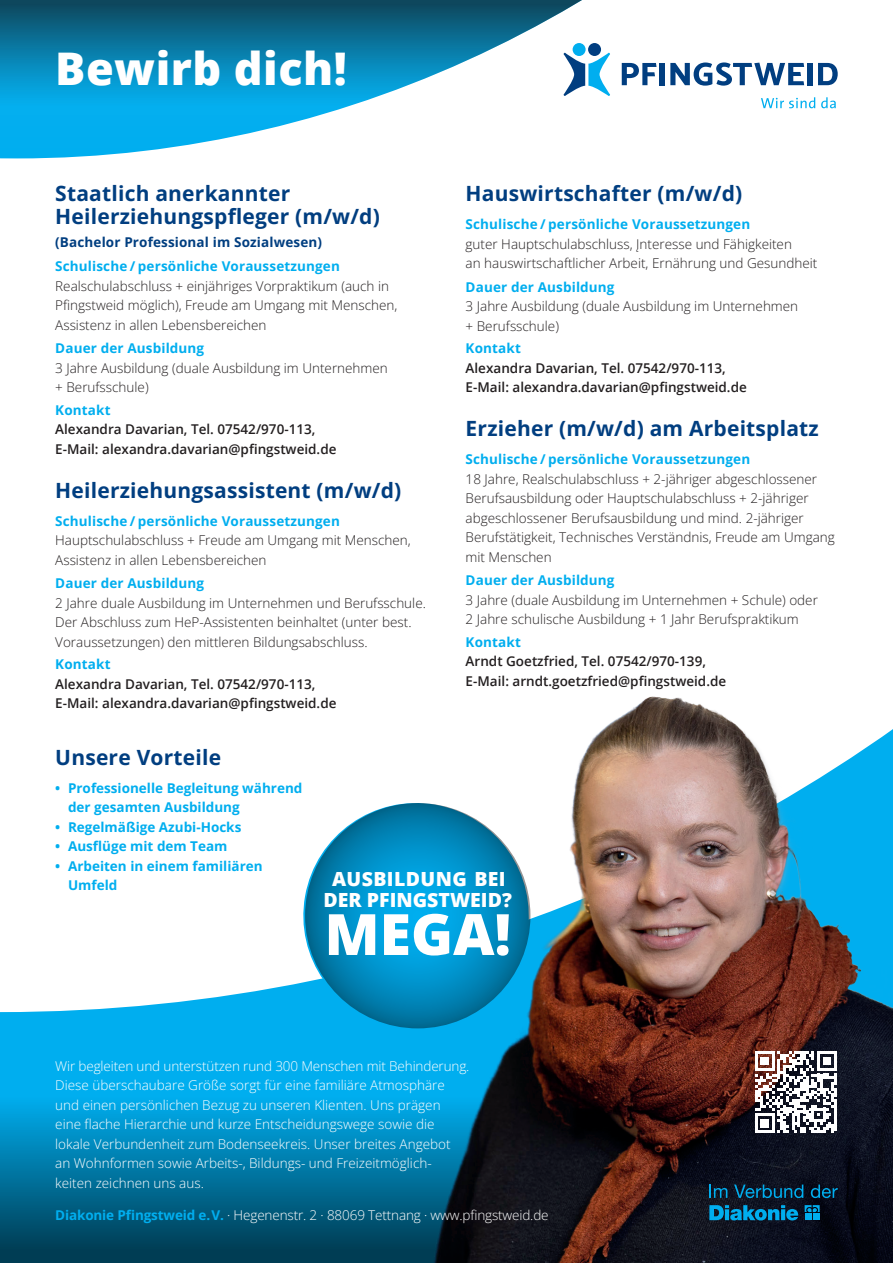
<style>
.page{position:relative;width:893px;height:1263px;background:#fff}
.page>*{position:absolute;margin:0;border:0;box-sizing:border-box;transform-origin:0 0}
.t1{font:800 57px "Open Sans";color:#fff}
.t2{font:800 45px "Open Sans";letter-spacing:.01em;color:#fff}
.t3{font:700 21px/22.5px "Open Sans";letter-spacing:.01em;color:#013e80}
.t4{font:800 19.5px/21px "Open Sans";color:#fff;text-align:center}
.t5{font:300 13.5px/19.5px "Open Sans";color:#231f20}
.t6{font:300 13.5px/19.5px "Open Sans";color:#fff}
.t7{font:700 13.5px/19.5px "Open Sans";letter-spacing:.01em;color:#00aeef}
.t8{font:600 13.5px/19.5px "Open Sans";color:#231f20}
.t9{font:700 13.5px "Open Sans";letter-spacing:.01em;color:#013e80}
.s1{font-weight:700;color:#00aeef}
</style>
<div class="page">
<svg style="left:0;top:144px;width:193px;height:14px;fill:#01aeef"></svg>
<svg style="left:0;top:0;width:836px;height:144px"></svg>
<svg style="left:0;top:1041px;width:240px;height:222px;background:#0080b0"></svg>
<svg style="left:761px;top:97px;width:54px;height:11px"></svg>
<svg style="left:821px;top:97px;width:15px;height:11px"></svg>
<svg style="left:564px;top:53px;width:46px;height:43px"></svg>
<div style="left:573px;top:43px;width:13px;height:13px;background:#00aeef;border-radius:50%"></div>
<div style="left:588px;top:43px;width:13px;height:13px;background:#013e80;border-radius:50%"></div>
<svg style="left:622px;top:63px;width:34px;height:22px"></svg>
<div style="left:660px;top:63px;width:5px;height:22px;background:#013e80"></div>
<svg style="left:670px;top:62px;width:134px;height:24px"></svg>
<div style="left:807px;top:63px;width:6px;height:22px;background:#013e80"></div>
<svg style="left:818px;top:63px;width:20px;height:22px"></svg>
<img style="left:240px;top:696px;width:653px;height:567px">
<svg style="left:709px;top:1205px;width:89px;height:15px"></svg>
<svg style="left:805px;top:1205px;width:15px;height:7px"></svg>
<div style="left:805px;top:1213px;width:6px;height:7px;background:#00aeef"></div>
<div style="left:813px;top:1213px;width:7px;height:7px;background:#00aeef"></div>
<svg style="left:709px;top:1184px;width:18px;height:14px"></svg>
<svg style="left:734px;top:1184px;width:69px;height:14px"></svg>
<svg style="left:811px;top:1184px;width:27px;height:14px"></svg>
<svg style="left:755px;top:1051px;width:82px;height:82px"></svg>
<hr style="left:834px;top:1099px;width:3px;height:31px;background:#fff">
<h2 class="t2" style="left:55px;top:34px;width:293px">Bewirb dich!</h2>
<h3 class="t3" style="left:55px;top:182px;width:326px">Staatlich anerkannter<br>Heilerziehungspfleger (m/w/d)</h3>
<p class="t9" style="left:55px;top:233px;width:268px">(Bachelor Professional im Sozialwesen)</p>
<p class="t7" style="left:55px;top:256px;width:286px">Schulische / persönliche Voraussetzungen</p>
<p class="t5" style="left:55px;top:276px;width:344px">Realschulabschluss + einjähriges Vorpraktikum (auch in<br>Pfingstweid möglich), Freude am Umgang mit Menschen,<br>Assistenz in allen Lebensbereichen</p>
<p class="t7" style="left:55px;top:338px;width:150px">Dauer der Ausbildung</p>
<p class="t5" style="left:55px;top:358px;width:334px">3 Jahre Ausbildung (duale Ausbildung im Unternehmen + Berufsschule)</p>
<p class="t7" style="left:55px;top:400px;width:57px">Kontakt</p>
<p class="t8" style="left:55px;top:419px;width:283px">Alexandra Davarian, Tel. 07542/970-113,<br>E-Mail: alexandra.davarian@pfingstweid.de</p>
<h3 class="t3" style="left:55px;top:478px;width:348px">Heilerziehungsassistent (m/w/d)</h3>
<p class="t7" style="left:55px;top:511px;width:286px">Schulische / persönliche Voraussetzungen</p>
<p class="t5" style="left:55px;top:530px;width:357px">Hauptschulabschluss + Freude am Umgang mit Menschen,<br>Assistenz in allen Lebensbereichen</p>
<p class="t7" style="left:55px;top:573px;width:150px">Dauer der Ausbildung</p>
<p class="t5" style="left:55px;top:593px;width:372px">2 Jahre duale Ausbildung im Unternehmen und Berufsschule.<br>Der Abschluss zum HeP-Assistenten beinhaltet (unter best.<br>Voraussetzungen) den mittleren Bildungsabschluss.</p>
<p class="t7" style="left:55px;top:654px;width:57px">Kontakt</p>
<p class="t8" style="left:55px;top:674px;width:283px">Alexandra Davarian, Tel. 07542/970-113,<br>E-Mail: alexandra.davarian@pfingstweid.de</p>
<h3 class="t3" style="left:466px;top:182px;width:278px">Hauswirtschafter (m/w/d)</h3>
<p class="t7" style="left:466px;top:214px;width:286px">Schulische / persönliche Voraussetzungen</p>
<p class="t5" style="left:466px;top:234px;width:353px">guter Hauptschulabschluss, Interesse und Fähigkeiten<br>an hauswirtschaftlicher Arbeit, Ernährung und Gesundheit</p>
<p class="t7" style="left:466px;top:277px;width:150px">Dauer der Ausbildung</p>
<p class="t5" style="left:466px;top:296px;width:334px">3 Jahre Ausbildung (duale Ausbildung im Unternehmen + Berufsschule)</p>
<p class="t7" style="left:466px;top:338px;width:57px">Kontakt</p>
<p class="t8" style="left:466px;top:358px;width:283px">Alexandra Davarian, Tel. 07542/970-113,<br>E-Mail: alexandra.davarian@pfingstweid.de</p>
<h3 class="t3" style="left:466px;top:417px;width:355px">Erzieher (m/w/d) am Arbeitsplatz</h3>
<p class="t7" style="left:466px;top:449px;width:286px">Schulische / persönliche Voraussetzungen</p>
<p class="t5" style="left:466px;top:468px;width:371px">18 Jahre, Realschulabschluss + 2-jähriger abgeschlossener Berufsausbildung oder Hauptschulabschluss + 2-jähriger abgeschlossener Berufsausbildung und mind. 2-jähriger Berufstätigkeit, Technisches Verständnis, Freude am Umgang mit Menschen</p>
<p class="t7" style="left:466px;top:570px;width:150px">Dauer der Ausbildung</p>
<p class="t5" style="left:466px;top:590px;width:354px">3 Jahre (duale Ausbildung im Unternehmen + Schule) oder<br>2 Jahre schulische Ausbildung + 1 Jahr Berufspraktikum</p>
<p class="t7" style="left:466px;top:632px;width:57px">Kontakt</p>
<p class="t8" style="left:466px;top:651px;width:262px">Arndt Goetzfried, Tel. 07542/970-139,<br>E-Mail: arndt.goetzfried@pfingstweid.de</p>
<h3 class="t3" style="left:55px;top:745px;width:167px">Unsere Vorteile</h3>
<p class="t7" style="left:68px;top:778px;width:236px;text-indent:-13px">• Professionelle Begleitung während der gesamten Ausbildung</p>
<p class="t7" style="left:55px;top:817px;width:188px">• Regelmäßige Azubi-Hocks</p>
<p class="t7" style="left:55px;top:836px;width:174px">• Ausflüge mit dem Team</p>
<p class="t7" style="left:68px;top:856px;width:196px;text-indent:-13px">• Arbeiten in einem familiären<br>Umfeld</p>
<h3 class="t4" style="left:324px;top:867px;width:190px">AUSBILDUNG BEI<br>DER PFINGSTWEID?</h3>
<h1 class="t1" style="left:324px;top:891px;width:188px">MEGA!</h1>
<p class="t6" style="left:55px;top:1055px;width:416px">Wir begleiten und unterstützen rund 300 Menschen mit Behinderung.<br>Diese überschaubare Größe sorgt für eine familiäre Atmosphäre und einen persönlichen Bezug zu unseren Klienten. Uns prägen eine flache Hierarchie und kurze Entscheidungswege sowie die lokale Verbundenheit zum Bodenseekreis. Unser breites Angebot<br>an Wohnformen sowie Arbeits-, Bildungs- und Freizeitmöglich&shy;keiten zeichnen uns aus.</p>
<p class="t6" style="left:55px;top:1205px;width:495px"><span class="s1">Diakonie Pfingstweid e. V.</span> · Hegenenstr. 2 · 88069 Tettnang · www.pfingstweid.de</p>
</div>
